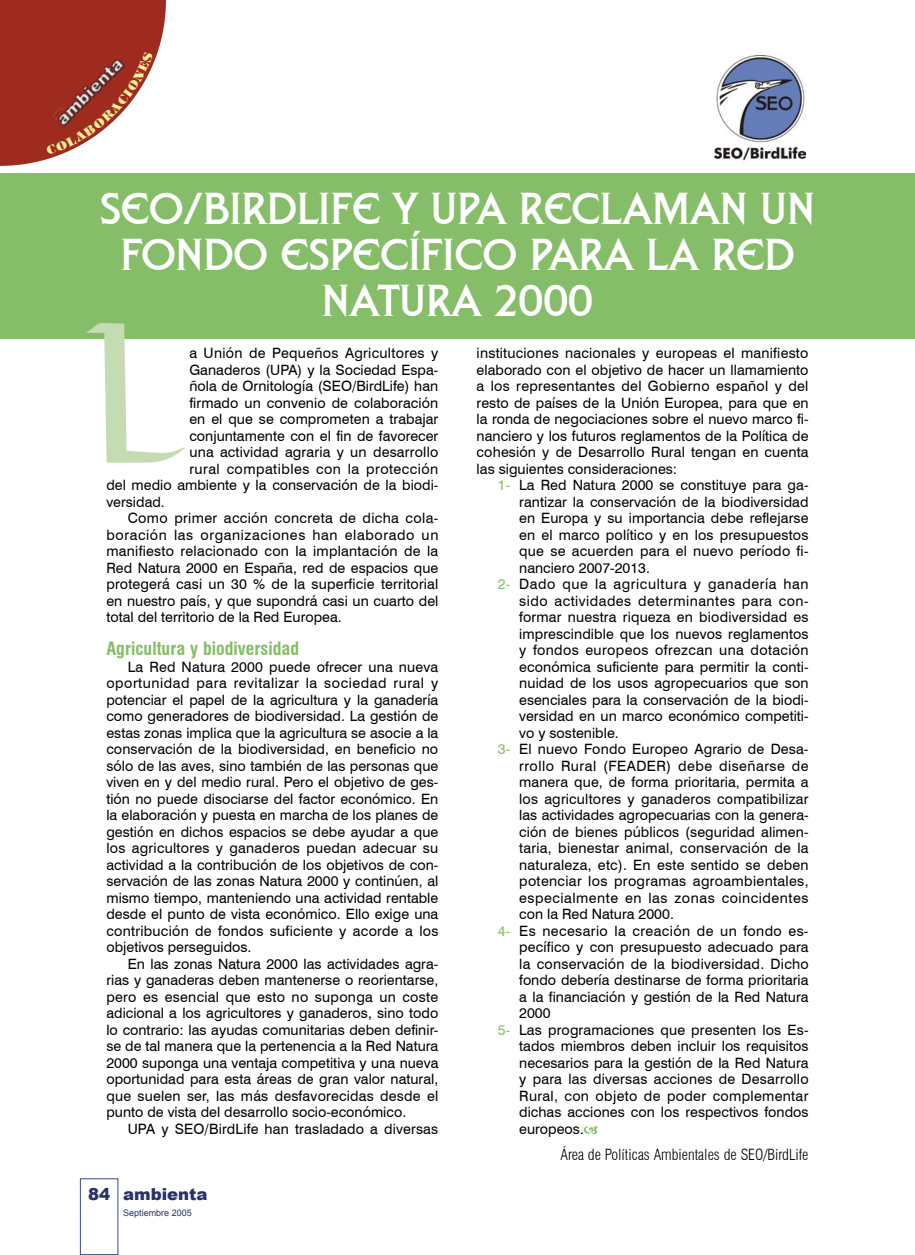
<style>
.page{position:relative;width:915px;height:1255px;background:#fff}
.page>*{position:absolute;margin:0;border:0;box-sizing:border-box;transform-origin:0 0}
.Antetítulo{font:145.5px "Viking Plain";color:#c5dcb2}
.Titulares{font:46.5px/46.2px "Liberty D";color:#fff;text-align:center}
.Ladillo{font:700 condensed 18px "Swiss 721 BT";color:#85bd68}
.t1{font:900 16.5px "Arial";color:#283366}
.Firma2{font:300 condensed 15px "Swiss 721 BT";color:#000}
.Texto_general-OK{font:14.25px/16.5px "Swiss 721 BT";color:#000;text-align:justify}
.Texto_general-OK-2{font:14.25px "Swiss 721 BT";letter-spacing:.035em;color:#000}
.Texto_general-OK-3{font:14.25px "Swiss 721 BT";letter-spacing:.02em;color:#000}
.t2{font:9px "Arial";color:#283366}
.s1{color:#85bd68}
</style>
<div class="page">
<div style="left:80px;top:1178px;width:38px;height:76px;border:1px solid #36478b"></div>
<div style="left:0;top:173px;width:914px;height:166px;background:#85bd68"></div>
<img style="left:714px;top:55px;width:91px;height:106px">
<svg style="left:0;top:0;width:166px;height:166px"></svg>
<p class="Titulares" style="left:100px;top:186px;width:716px">SEO/BIRDLIFE Y UPA RECLAMAN UN<br>FONDO ESPECÍFICO PARA LA RED<br>NATURA 2000</p>
<p class="Antetítulo" style="left:83px;top:313px;width:107px">L</p>
<p class="Texto_general-OK-3" style="left:189px;top:344px;width:250px">a Unión de Pequeños Agricultores y</p>
<p class="Texto_general-OK" style="left:189px;top:361px;width:250px">Ganaderos (UPA) y la Sociedad Espa-</p>
<p class="Texto_general-OK" style="left:189px;top:377px;width:250px">ñola de Ornitología (SEO/BirdLife) han</p>
<p class="Texto_general-OK" style="left:189px;top:394px;width:250px">firmado un convenio de colaboración</p>
<p class="Texto_general-OK" style="left:189px;top:410px;width:250px">en el que se comprometen a trabajar</p>
<p class="Texto_general-OK" style="left:189px;top:427px;width:250px">conjuntamente con el fin de favorecer</p>
<p class="Texto_general-OK" style="left:189px;top:443px;width:250px">una actividad agraria y un desarrollo</p>
<p class="Texto_general-OK-2" style="left:189px;top:460px;width:250px">rural compatibles con la protección</p>
<p class="Texto_general-OK" style="left:106px;top:476px;width:333px">del medio ambiente y la conservación de la biodi-</p>
<p class="Texto_general-OK" style="left:106px;top:493px;width:60px">versidad.</p>
<p class="Texto_general-OK" style="left:106px;top:509px;width:333px;text-indent:21px">Como primer acción concreta de dicha cola&shy;boración las organizaciones han elaborado un manifiesto relacionado con la implantación de la Red Natura 2000 en España, red de espacios que protegerá casi un 30 % de la superficie territorial en nuestro país, y que supondrá casi un cuarto del total del territorio de la Red Europea.</p>
<p class="Ladillo" style="left:106px;top:637px;width:194px">Agricultura y biodiversidad</p>
<p class="Texto_general-OK" style="left:106px;top:658px;width:333px;text-indent:21px">La Red Natura 2000 puede ofrecer una nueva oportunidad para revitalizar la sociedad rural y potenciar el papel de la agricultura y la ganadería como generadores de biodiversidad. La gestión de estas zonas implica que la agricultura se asocie a la conservación de la biodiversidad, en beneficio no sólo de las aves, sino también de las personas que viven en y del medio rural. Pero el objetivo de ges&shy;tión no puede disociarse del factor económico. En la elaboración y puesta en marcha de los planes de gestión en dichos espacios se debe ayudar a que los agricultores y ganaderos puedan adecuar su actividad a la contribución de los objetivos de con&shy;servación de las zonas Natura 2000 y continúen, al mismo tiempo, manteniendo una actividad rentable desde el punto de vista económico. Ello exige una contribución de fondos suficiente y acorde a los objetivos perseguidos.</p>
<p class="Texto_general-OK" style="left:106px;top:955px;width:333px;text-indent:21px">En las zonas Natura 2000 las actividades agra&shy;rias y ganaderas deben mantenerse o reorientarse, pero es esencial que esto no suponga un coste adicional a los agricultores y ganaderos, sino todo lo contrario: las ayudas comunitarias deben definir&shy;se de tal manera que la pertenencia a la Red Natura 2000 suponga una ventaja competitiva y una nueva oportunidad para esta áreas de gran valor natural, que suelen ser, las más desfavorecidas desde el punto de vista del desarrollo socio-económico.</p>
<p class="Texto_general-OK" style="left:128px;top:1120px;width:312px">UPA y SEO/BirdLife han trasladado a diversas</p>
<p class="t1" style="left:88px;top:1181px;width:24px">84</p>
<p class="t1" style="left:123px;top:1181px;width:86px">ambienta</p>
<p class="t2" style="left:123px;top:1207px;width:70px">Septiembre 2005</p>
<p class="Texto_general-OK" style="left:476px;top:344px;width:333px">instituciones nacionales y europeas el manifiesto elaborado con el objetivo de hacer un llamamiento a los representantes del Gobierno español y del resto de países de la Unión Europea, para que en la ronda de negociaciones sobre el nuevo marco fi&shy;nanciero y los futuros reglamentos de la Política de cohesión y de Desarrollo Rural tengan en cuenta las siguientes consideraciones:</p>
<p class="Texto_general-OK" style="left:519px;top:476px;width:291px;text-indent:-21px"><span class="s1">1-</span> La Red Natura 2000 se constituye para ga&shy;rantizar la conservación de la biodiversidad en Europa y su importancia debe reflejarse en el marco político y en los presupuestos que se acuerden para el nuevo período fi&shy;nanciero 2007-2013.</p>
<p class="Texto_general-OK" style="left:519px;top:575px;width:291px;text-indent:-21px"><span class="s1">2-</span> Dado que la agricultura y ganadería han sido actividades determinantes para con&shy;formar nuestra riqueza en biodiversidad es imprescindible que los nuevos reglamentos y fondos europeos ofrezcan una dotación económica suficiente para permitir la conti&shy;nuidad de los usos agropecuarios que son esenciales para la conservación de la biodi&shy;versidad en un marco económico competiti&shy;vo y sostenible.</p>
<p class="Texto_general-OK" style="left:519px;top:740px;width:291px;text-indent:-21px"><span class="s1">3-</span> El nuevo Fondo Europeo Agrario de Desa&shy;rrollo Rural (FEADER) debe diseñarse de manera que, de forma prioritaria, permita a los agricultores y ganaderos compatibilizar las actividades agropecuarias con la genera&shy;ción de bienes públicos (seguridad alimen&shy;taria, bienestar animal, conservación de la naturaleza, etc). En este sentido se deben potenciar los programas agroambientales, especialmente en las zonas coincidentes con la Red Natura 2000.</p>
<p class="Texto_general-OK" style="left:519px;top:922px;width:291px;text-indent:-21px"><span class="s1">4-</span> Es necesario la creación de un fondo es&shy;pecífico y con presupuesto adecuado para la conservación de la biodiversidad. Dicho fondo debería destinarse de forma prioritaria a la financiación y gestión de la Red Natura 2000</p>
<p class="Texto_general-OK" style="left:519px;top:1021px;width:291px;text-indent:-21px"><span class="s1">5-</span> Las programaciones que presenten los Es&shy;tados miembros deben incluir los requisitos necesarios para la gestión de la Red Natura y para las diversas acciones de Desarrollo Rural, con objeto de poder complementar dichas acciones con los respectivos fondos europeos.</p>
<p class="Firma2" style="left:560px;top:1145px;width:249px">Área de Políticas Ambientales de SEO/BirdLife</p>
</div>
